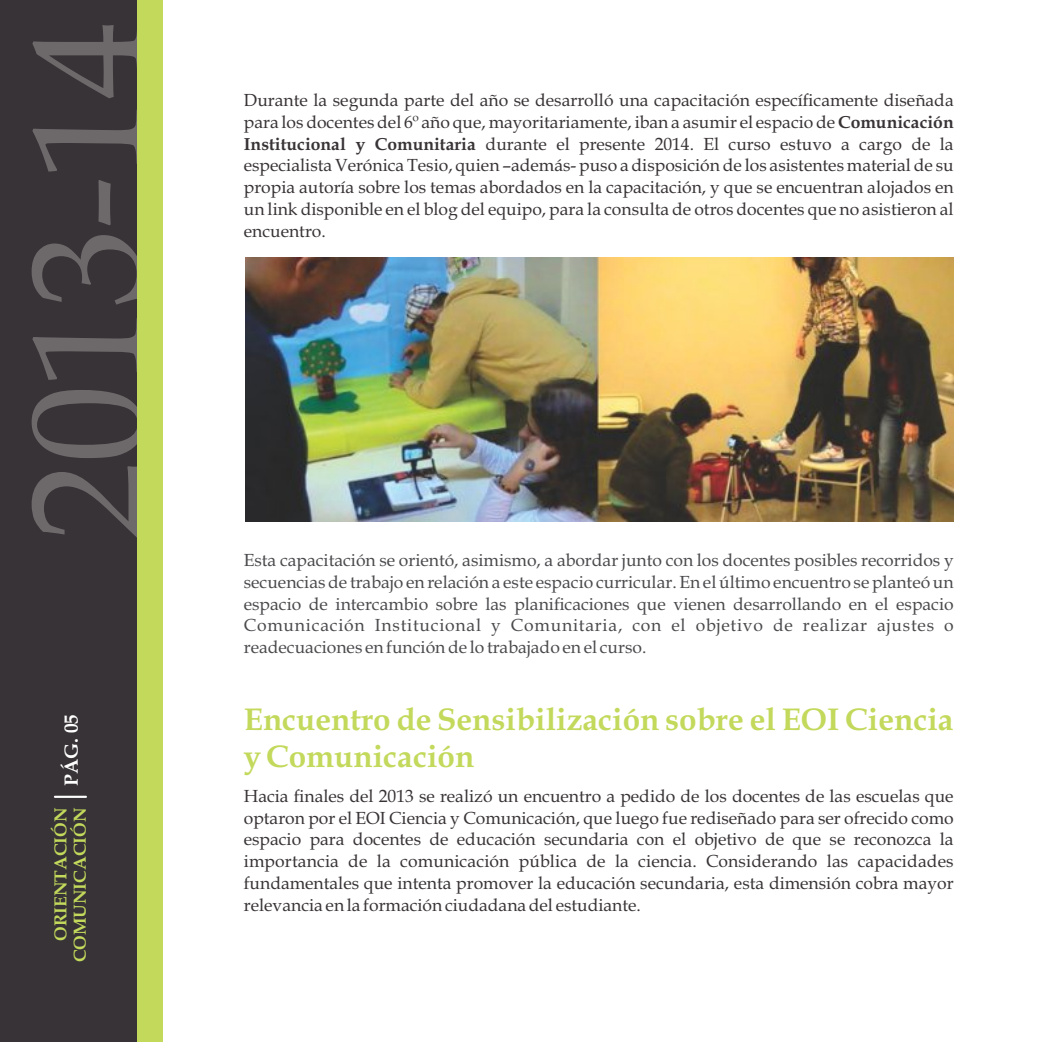
<style>
.page{position:relative;width:1042px;height:1042px;background:#fff}
.page>*{position:absolute;margin:0;border:0;box-sizing:border-box;transform-origin:0 0}
.t1{font:156.28px "Book Antiqua";color:rgb(255 255 255/.27)}
.t2{font:700 31.5px/37.4px "Book Antiqua";color:#c2d95c}
.t3{font:17.5px/21.7px "Book Antiqua";color:#383336;text-align:justify}
.t4{font:17.5px/21.7px "Book Antiqua";color:#4a4a4d;text-align:justify}
.t5{font:700 17.5px/19.6px "Book Antiqua";color:#c2d95c}
.s1{font-weight:700}
</style>
<div class="page">
<div style="left:0;top:0;width:163px;height:1041px;background:#383336"></div>
<div style="left:137px;top:0;width:26px;height:1041px;background:#c2d95c"></div>
<hr style="left:54px;top:796px;width:33px;height:2px;background:#fff">
<img style="left:245px;top:257px;width:709px;height:265px">
<h1 class="t1" style="left:28px;top:541px;width:522px;rotate:-90deg">2013-14</h1>
<p class="t5" style="left:53px;top:962px;width:250px;text-indent:21px;rotate:-90deg">ORIENTACIÓN<br>COMUNICACIÓN <sup>PÁG.</sup> <sup>05</sup></p>
<p class="t3" style="left:244px;top:91px;width:711px">Durante la segunda parte del año se desarrolló una capacitación específicamente diseñada para los docentes del 6º año que, mayoritariamente, iban a asumir el espacio de <span class="s1">Comunicación Institucional y Comunitaria</span> durante el presente 2014. El curso estuvo a cargo de la especialista Verónica Tesio, quien –además- puso a disposición de los asistentes material de su propia autoría sobre los temas abordados en la capacitación, y que se encuentran alojados en un link disponible en el blog del equipo, para la consulta de otros docentes que no asistieron al encuentro.</p>
<p class="t4" style="left:244px;top:551px;width:711px">Esta capacitación se orientó, asimismo, a abordar junto con los docentes posibles recorridos y secuencias de trabajo en relación a este espacio curricular. En el último encuentro se planteó un espacio de intercambio sobre las planificaciones que vienen desarrollando en el espacio Comunicación Institucional y Comunitaria, con el objetivo de realizar ajustes o readecuaciones en función de lo trabajado en el curso.</p>
<h2 class="t2" style="left:244px;top:704px;width:711px">Encuentro de Sensibilización sobre el EOI Ciencia y Comunicación</h2>
<p class="t3" style="left:244px;top:787px;width:711px">Hacia finales del 2013 se realizó un encuentro a pedido de los docentes de las escuelas que optaron por el EOI Ciencia y Comunicación, que luego fue rediseñado para ser ofrecido como espacio para docentes de educación secundaria con el objetivo de que se reconozca la importancia de la comunicación pública de la ciencia. Considerando las capacidades fundamentales que intenta promover la educación secundaria, esta dimensión cobra mayor relevancia en la formación ciudadana del estudiante.</p>
</div>
